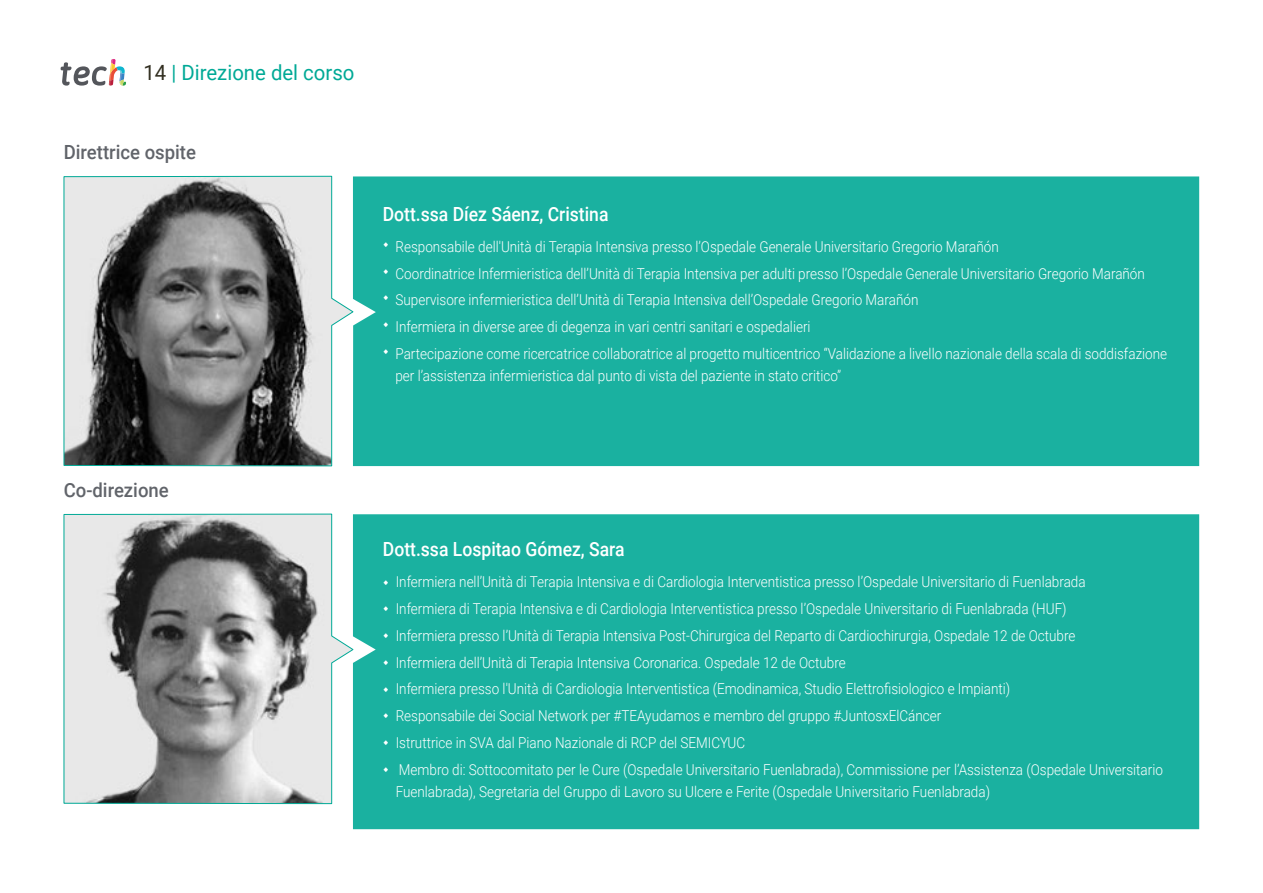
<style>
.page{position:relative;width:1263px;height:893px;background:#fff}
.page>*{position:absolute;margin:0;border:0;box-sizing:border-box;transform-origin:0 0}
.t1{font:21px "Roboto";color:#00a996}
.t2{font:500 19.5px "Roboto";color:#fff;scale:.9 1}
.t3{font:500 19.5px "Roboto";color:#61646a;scale:.95 1}
.t4{font:300 15px/26.7px "Roboto";color:#fff;scale:.9 1}
.s1{color:#312e20}
</style>
<div class="page">
<svg style="left:61px;top:59px;width:65px;height:27px"></svg>
<div style="left:354px;top:176px;width:845px;height:290px;background:#1ab1a0"></div>
<div style="left:353px;top:514px;width:846px;height:315px;background:#1ab1a0"></div>
<svg style="left:64px;top:176px;width:290px;height:290px;background:#868988"></svg>
<svg style="left:64px;top:514px;width:290px;height:290px;background:#acaeae"></svg>
<svg style="left:384px;top:242px;width:4px;height:5px"></svg>
<svg style="left:384px;top:269px;width:4px;height:5px"></svg>
<svg style="left:384px;top:295px;width:4px;height:5px"></svg>
<svg style="left:384px;top:322px;width:4px;height:5px"></svg>
<svg style="left:384px;top:349px;width:4px;height:5px"></svg>
<svg style="left:384px;top:580px;width:4px;height:5px"></svg>
<svg style="left:384px;top:606px;width:4px;height:5px"></svg>
<svg style="left:384px;top:633px;width:4px;height:5px"></svg>
<svg style="left:384px;top:660px;width:4px;height:5px"></svg>
<svg style="left:384px;top:687px;width:4px;height:5px"></svg>
<svg style="left:384px;top:713px;width:4px;height:6px"></svg>
<svg style="left:384px;top:740px;width:4px;height:5px"></svg>
<svg style="left:384px;top:767px;width:4px;height:5px"></svg>
<h1 class="t1" style="left:144px;top:57px;width:213px"><span class="s1">14</span> | Direzione del corso</h1>
<h2 class="t3" style="left:64px;top:139px;width:141px">Direttrice ospite</h2>
<h2 class="t2" style="left:383px;top:200px;width:252px">Dott.ssa Díez Sáenz, Cristina</h2>
<p class="t4" style="left:395px;top:233px;width:859px">Responsabile dell'Unità di Terapia Intensiva presso l’Ospedale Generale Universitario Gregorio Marañón<br>Coordinatrice Infermieristica dell’Unità di Terapia Intensiva per adulti presso l’Ospedale Generale Universitario Gregorio Marañón Supervisore infermieristica dell’Unità di Terapia Intensiva dell’Ospedale Gregorio Marañón<br>Infermiera in diverse aree di degenza in vari centri sanitari e ospedalieri<br>Partecipazione come ricercatrice collaboratrice al progetto multicentrico “Validazione a livello nazionale della scala di soddisfazione</p>
<p class="t4" style="left:395px;top:362px;width:497px">per l’assistenza infermieristica dal punto di vista del paziente in stato critico”</p>
<h2 class="t3" style="left:64px;top:477px;width:112px">Co-direzione</h2>
<h2 class="t2" style="left:383px;top:535px;width:270px">Dott.ssa Lospitao Gómez, Sara</h2>
<p class="t4" style="left:396px;top:568px;width:854px">Infermiera nell’Unità di Terapia Intensiva e di Cardiologia Interventistica presso l’Ospedale Universitario di Fuenlabrada<br>Infermiera di Terapia Intensiva e di Cardiologia Interventistica presso l’Ospedale Universitario di Fuenlabrada (HUF)<br>Infermiera presso l’Unità di Terapia Intensiva Post-Chirurgica del Reparto di Cardiochirurgia, Ospedale 12 de Octubre<br>Infermiera dell’Unità di Terapia Intensiva Coronarica. Ospedale 12 de Octubre<br>Infermiera presso l'Unità di Cardiologia Interventistica (Emodinamica, Studio Elettrofisiologico e Impianti)<br>Responsabile dei Social Network per #TEAyudamos e membro del gruppo #JuntosxElCáncer<br>Istruttrice in SVA dal Piano Nazionale di RCP del SEMICYUC<br>Membro di: Sottocomitato per le Cure (Ospedale Universitario Fuenlabrada), Commissione per l’Assistenza (Ospedale Universitario</p>
<p class="t4" style="left:396px;top:778px;width:662px">Fuenlabrada), Segretaria del Gruppo di Lavoro su Ulcere e Ferite (Ospedale Universitario Fuenlabrada)</p>
</div>
